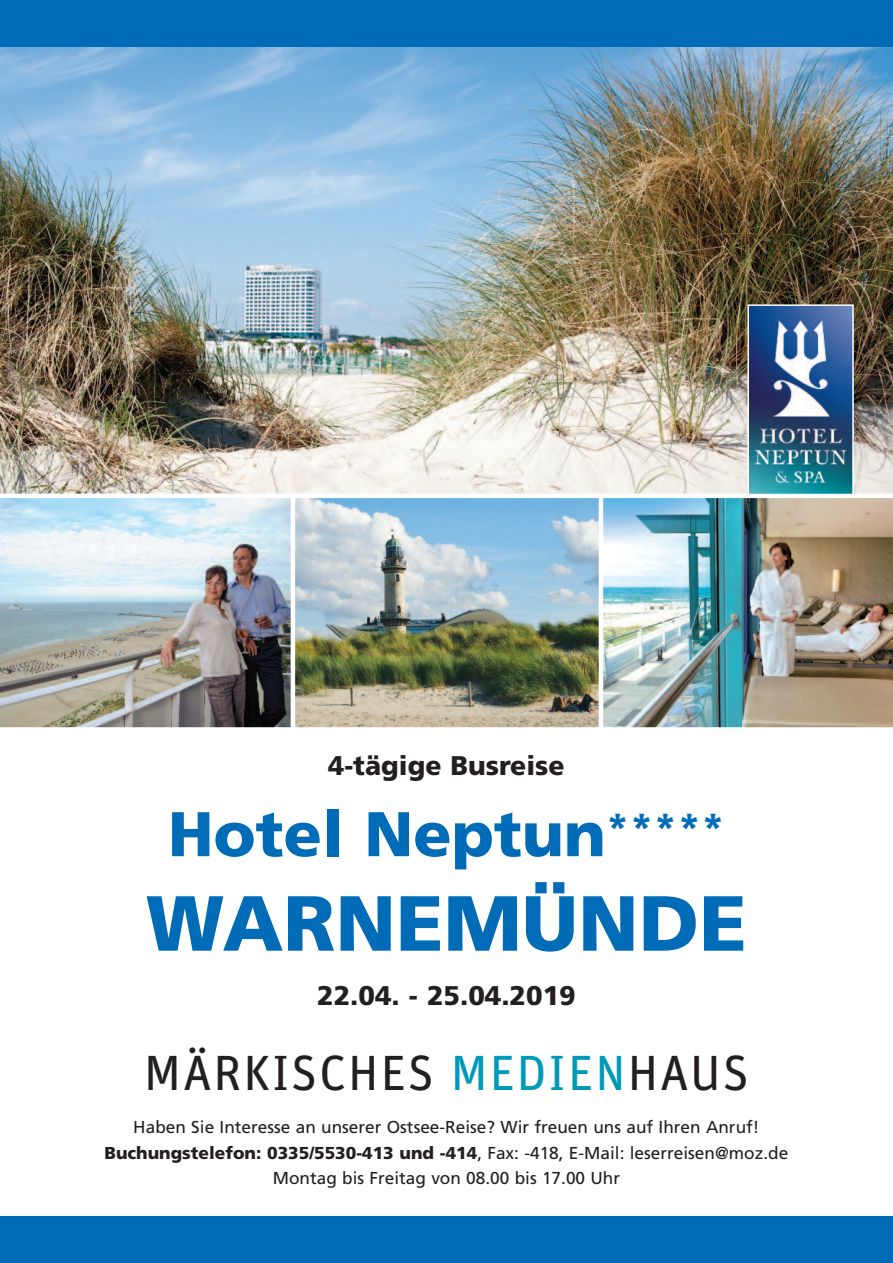
<style>
.page{position:relative;width:893px;height:1263px;background:#fff}
.page>*{position:absolute;margin:0;border:0;box-sizing:border-box;transform-origin:0 0}
.t1{font:900 78px "Frutiger";color:#006cb7}
.t2{font:900 63px "Frutiger";color:#006cb7}
.t3{font:49.5px "Unit Pro";letter-spacing:.03em;color:#231f20}
.t4{font:900 27px "Frutiger";color:#231f20}
.t5{font:17.25px/25.5px "Frutiger";color:#231f20;text-align:center}
.s1{color:#0099b8}
.s2{font-weight:900}
</style>
<div class="page">
<div style="left:0;top:1216px;width:893px;height:47px;background:#006cb7"></div>
<img style="left:0;top:47px;width:893px;height:447px">
<img style="left:603px;top:498px;width:290px;height:230px">
<img style="left:295px;top:499px;width:303px;height:228px">
<div style="left:289px;top:494px;width:314px;height:238px;border:4px solid #fff"></div>
<img style="left:0;top:494px;width:295px;height:238px">
<img style="left:750px;top:307px;width:101px;height:185px">
<div style="left:747px;top:304px;width:107px;height:191px;border:2px solid #fff"></div>
<div style="left:0;top:0;width:893px;height:47px;background:#006cb7"></div>
<h3 class="t4" style="left:328px;top:749px;width:238px">4-tägige Busreise</h3>
<h2 class="t2" style="left:168px;top:796px;width:558px">Hotel Neptun<sup>*****</sup></h2>
<h1 class="t1" style="left:146px;top:876px;width:602px">WarNemüNde</h1>
<h3 class="t4" style="left:317px;top:979px;width:260px">22.04. - 25.04.2019</h3>
<h3 class="t3" style="left:144px;top:1054px;width:606px">MÄRKISCHES <span class="s1">MEDIEN</span>HAUS</h3>
<p class="t5" style="left:105px;top:1114px;width:685px">Haben Sie Interesse an unserer Ostsee-Reise? Wir freuen uns auf Ihren Anruf!<br><span class="s2">Buchungstelefon: 0335/5530-413 und -414</span>, Fax: -418, E-Mail: leserreisen@moz.de<br>Montag bis Freitag von 08.00 bis 17.00 Uhr</p>
</div>
